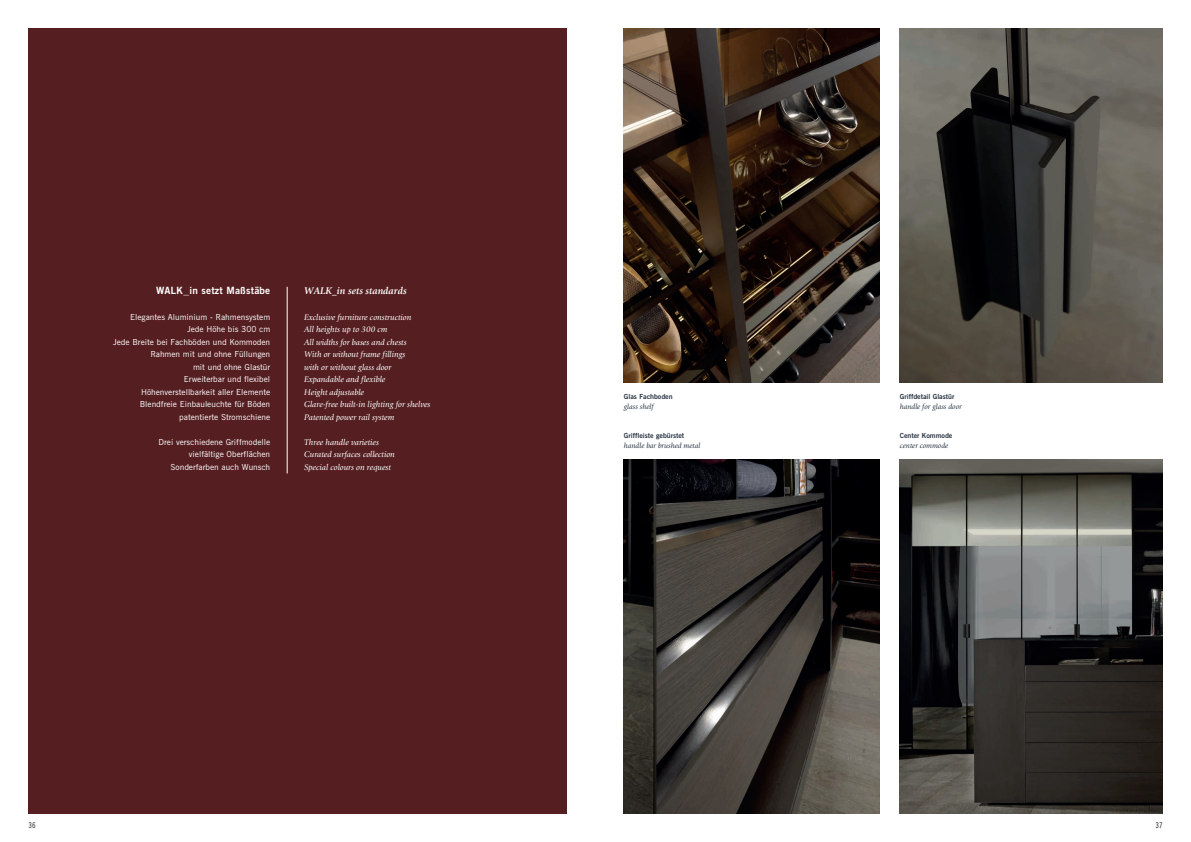
<style>
.page{position:relative;width:1191px;height:842px;background:#fff}
.page>*{position:absolute;margin:0;border:0;box-sizing:border-box;transform-origin:0 0}
.t1{font:10px "Cg Trade Bd No 2";letter-spacing:.02em;color:#fff}
.t2{font:italic 700 10px "Giovanni Itc T";color:#fff}
.t3{font:italic 8.5px/12.5px "Giovanni Itc T";color:#fff}
.t4{font:8.3px/12.5px "Cg Trade";color:#fff;text-align:right}
.t5{font:8px "Cg Trade Cd";color:#231f20}
.t6{font:italic 7.5px "Giovanni Itc T";color:#283443}
.t7{font:7px "Cg Trade Bd No 2";color:#283443}
</style>
<div class="page">
<div style="left:28px;top:28px;width:539px;height:786px;background:#551f22"></div>
<hr style="left:287px;top:287px;width:1px;height:186px;background:#fff">
<img style="left:624px;top:28px;width:255px;height:355px">
<img style="left:899px;top:28px;width:263px;height:355px">
<img style="left:624px;top:459px;width:255px;height:355px">
<img style="left:899px;top:459px;width:263px;height:355px">
<p class="t1" style="left:156px;top:284px;width:116px">WALK_in setzt Maßstäbe</p>
<p class="t2" style="left:304px;top:285px;width:104px">WALK_in sets standards</p>
<p class="t4" style="left:113px;top:310px;width:159px">Elegantes Aluminium - Rahmensystem<br>Jede Höhe bis 300 cm<br>Jede Breite bei Fachböden und Kommoden<br>Rahmen mit und ohne Füllungen<br>mit und ohne Glastür<br>Erweiterbar und flexibel<br>Höhenverstellbarkeit aller Elemente<br>Blendfreie Einbauleuchte für Böden patentierte Stromschiene</p>
<p class="t4" style="left:159px;top:435px;width:113px">Drei verschiedene Griffmodelle vielfältige Oberflächen<br>Sonderfarben auch Wunsch</p>
<p class="t3" style="left:304px;top:311px;width:128px">Exclusive furniture construction<br>All heights up to 300 cm<br>All widths for bases and chests<br>With or without frame fillings<br>with or without glass door<br>Expandable and flexible<br>Height adjustable<br>Glare-free built-in lighting for shelves<br>Patented power rail system</p>
<p class="t3" style="left:304px;top:436px;width:92px">Three handle varieties<br>Curated surfaces collection<br>Special colours on request</p>
<p class="t5" style="left:28px;top:820px;width:9px">36</p>
<p class="t7" style="left:624px;top:392px;width:50px">Glas Fachboden</p>
<p class="t6" style="left:624px;top:402px;width:31px">glass shelf</p>
<p class="t7" style="left:624px;top:431px;width:62px">Griffleiste gebürstet</p>
<p class="t6" style="left:624px;top:442px;width:78px">handle bar brushed metal</p>
<p class="t7" style="left:899px;top:392px;width:56px">Griffdetail Glastür</p>
<p class="t6" style="left:899px;top:402px;width:63px">handle for glass door</p>
<p class="t7" style="left:899px;top:431px;width:54px">Center Kommode</p>
<p class="t6" style="left:899px;top:442px;width:50px">center commode</p>
<p class="t5" style="left:1155px;top:820px;width:9px">37</p>
</div>
